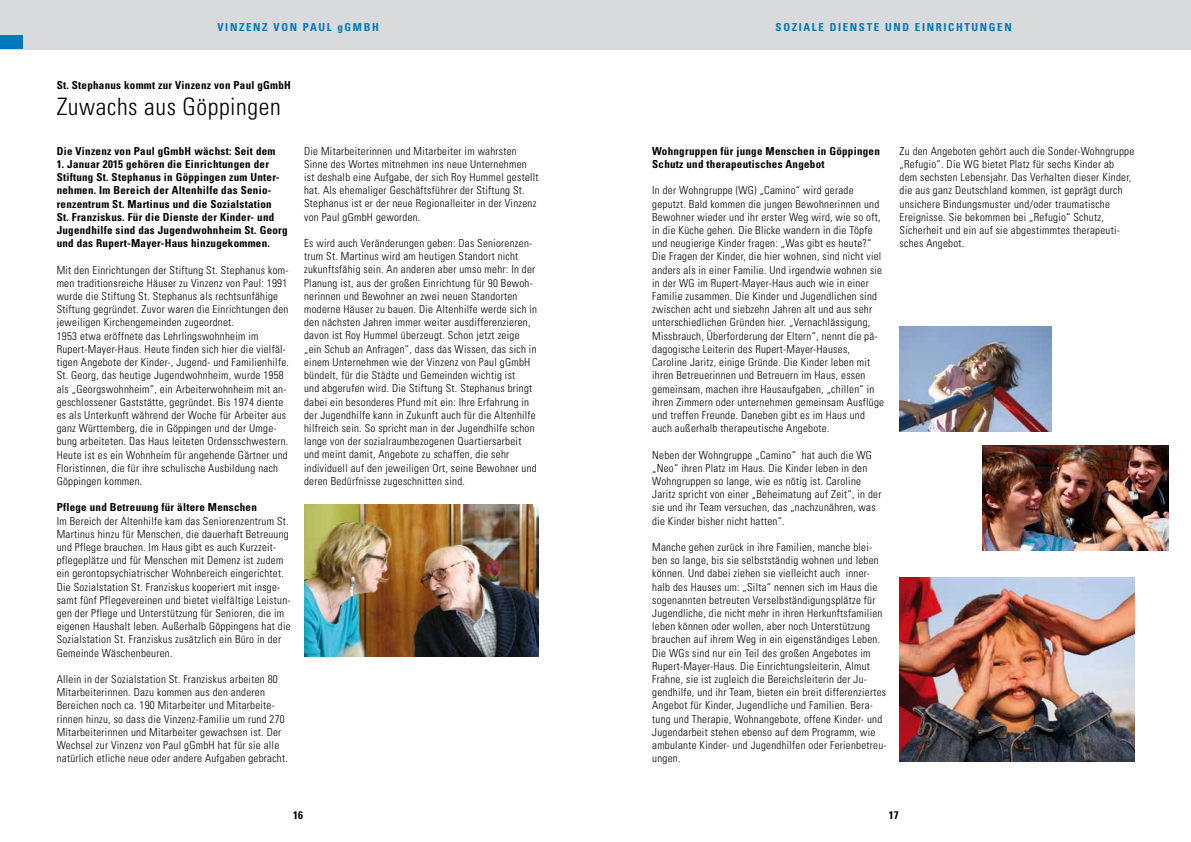
<style>
.page{position:relative;width:1191px;height:842px;background:#fff}
.page>*{position:absolute;margin:0;border:0;box-sizing:border-box;transform-origin:0 0}
.t1{font:300 condensed 24px "Univers LT Std";letter-spacing:.025em;color:#000}
.t2{font:300 condensed 11px/13.2px "Univers LT Std";letter-spacing:.025em;color:#000}
.t3{font:700 condensed 11px/13.2px "Univers LT Std";letter-spacing:.025em;color:#000}
.t4{font:700 condensed 11px "Univers LT Std";letter-spacing:.15em;color:#0079bc}
</style>
<div class="page">
<div style="left:0;top:0;width:595px;height:49px;background:#d9dadb"></div>
<div style="left:596px;top:0;width:595px;height:49px;background:#d9dadb"></div>
<div style="left:0;top:36px;width:23px;height:13px;background:#0079bc"></div>
<img style="left:899px;top:577px;width:235px;height:185px">
<img style="left:899px;top:326px;width:152px;height:106px">
<img style="left:982px;top:445px;width:186px;height:106px">
<img style="left:304px;top:505px;width:235px;height:151px">
<p class="t4" style="left:217px;top:20px;width:163px">VINZENZ VON PAUL gGMBH</p>
<p class="t4" style="left:775px;top:20px;width:238px">SOZIALE DIENSTE UND EINRICHTUNGEN</p>
<p class="t3" style="left:57px;top:78px;width:236px">St. Stephanus kommt zur Vinzenz von Paul gGmbH</p>
<h1 class="t1" style="left:57px;top:92px;width:225px">Zuwachs aus Göppingen</h1>
<p class="t3" style="left:57px;top:144px;width:220px">Die Vinzenz von Paul gGmbH wächst: Seit dem</p>
<p class="t3" style="left:57px;top:157px;width:232px">1. Januar 2015 gehören die Einrichtungen der Stiftung St. Stephanus in Göppingen zum Unter&shy;nehmen. Im Bereich der Altenhilfe das Senio&shy;renzentrum St. Martinus und die Sozialstation<br>St. Franziskus. Für die Dienste der Kinder- und Jugendhilfe sind das Jugendwohnheim St. Georg und das Rupert-Mayer-Haus hinzugekommen.</p>
<p class="t2" style="left:57px;top:263px;width:234px">Mit den Einrichtungen der Stiftung St. Stephanus kom&shy;men traditionsreiche Häuser zu Vinzenz von Paul: 1991 wurde die Stiftung St. Stephanus als rechtsunfähige Stiftung gegründet. Zuvor waren die Einrichtungen den jeweiligen Kirchengemeinden zugeordnet.<br>1953 etwa eröffnete das Lehrlingswohnheim im Rupert-Mayer-Haus. Heute finden sich hier die vielfäl&shy;tigen Angebote der Kinder-, Jugend- und Familienhilfe.<br>St. Georg, das heutige Jugendwohnheim, wurde 1958 als „Georgswohnheim“, ein Arbeiterwohnheim mit an&shy;geschlossener Gaststätte, gegründet. Bis 1974 diente es als Unterkunft während der Woche für Arbeiter aus ganz Württemberg, die in Göppingen und der Umge&shy;bung arbeiteten. Das Haus leiteten Ordensschwestern.<br>Heute ist es ein Wohnheim für angehende Gärtner und Floristinnen, die für ihre schulische Ausbildung nach Göppingen kommen.</p>
<p class="t3" style="left:57px;top:501px;width:202px">Pflege und Betreuung für ältere Menschen</p>
<p class="t2" style="left:57px;top:514px;width:235px">Im Bereich der Altenhilfe kam das Seniorenzentrum St.<br>Martinus hinzu für Menschen, die dauerhaft Betreuung und Pflege brauchen. Im Haus gibt es auch Kurzzeit&shy;pflegeplätze und für Menschen mit Demenz ist zudem ein gerontopsychiatrischer Wohnbereich eingerichtet.<br>Die Sozialstation St. Franziskus kooperiert mit insge&shy;samt fünf Pflegevereinen und bietet vielfältige Leistun&shy;gen der Pflege und Unterstützung für Senioren, die im eigenen Haushalt leben. Außerhalb Göppingens hat die Sozialstation St. Franziskus zusätzlich ein Büro in der Gemeinde Wäschenbeuren.</p>
<p class="t2" style="left:57px;top:672px;width:233px">Allein in der Sozialstation St. Franziskus arbeiten 80<br>Mitarbeiterinnen. Dazu kommen aus den anderen Bereichen noch ca. 190 Mitarbeiter und Mitarbeite&shy;rinnen hinzu, so dass die Vinzenz-Familie um rund 270<br>Mitarbeiterinnen und Mitarbeiter gewachsen ist. Der Wechsel zur Vinzenz von Paul gGmbH hat für sie alle natürlich etliche neue oder andere Aufgaben gebracht.</p>
<p class="t2" style="left:304px;top:144px;width:236px">Die Mitarbeiterinnen und Mitarbeiter im wahrsten Sinne des Wortes mitnehmen ins neue Unternehmen ist deshalb eine Aufgabe, der sich Roy Hummel gestellt hat. Als ehemaliger Geschäftsführer der Stiftung St.<br>Stephanus ist er der neue Regionalleiter in der Vinzenz von Paul gGmbH geworden.</p>
<p class="t2" style="left:304px;top:237px;width:234px">Es wird auch Veränderungen geben: Das Seniorenzen&shy;trum St. Martinus wird am heutigen Standort nicht zukunftsfähig sein. An anderen aber umso mehr: In der Planung ist, aus der großen Einrichtung für 90 Bewoh&shy;nerinnen und Bewohner an zwei neuen Standorten moderne Häuser zu bauen. Die Altenhilfe werde sich in den nächsten Jahren immer weiter ausdifferenzieren, davon ist Roy Hummel überzeugt. Schon jetzt zeige „ein Schub an Anfragen“, dass das Wissen, das sich in einem Unternehmen wie der Vinzenz von Paul gGmbH bündelt, für die Städte und Gemeinden wichtig ist<br>und abgerufen wird. Die Stiftung St. Stephanus bringt dabei ein besonderes Pfund mit ein: Ihre Erfahrung in der Jugendhilfe kann in Zukunft auch für die Altenhilfe hilfreich sein. So spricht man in der Jugendhilfe schon lange von der sozialraumbezogenen Quartiersarbeit und meint damit, Angebote zu schaffen, die sehr individuell auf den jeweiligen Ort, seine Bewohner und deren Bedürfnisse zugeschnitten sind.</p>
<p class="t3" style="left:652px;top:144px;width:229px">Wohngruppen für junge Menschen in Göppingen<br>Schutz und therapeutisches Angebot</p>
<p class="t2" style="left:652px;top:184px;width:233px">In der Wohngruppe (WG) „Camino“ wird gerade geputzt. Bald kommen die jungen Bewohnerinnen und Bewohner wieder und ihr erster Weg wird, wie so oft, in die Küche gehen. Die Blicke wandern in die Töpfe und neugierige Kinder fragen: „Was gibt es heute?“ Die Fragen der Kinder, die hier wohnen, sind nicht viel anders als in einer Familie. Und irgendwie wohnen sie in der WG im Rupert-Mayer-Haus auch wie in einer Familie zusammen. Die Kinder und Jugendlichen sind zwischen acht und siebzehn Jahren alt und aus sehr unterschiedlichen Gründen hier. „Vernachlässigung, Missbrauch, Überforderung der Eltern“, nennt die pä&shy;dagogische Leiterin des Rupert-Mayer-Hauses, Caroline Jaritz, einige Gründe. Die Kinder leben mit ihren Betreuerinnen und Betreuern im Haus, essen gemeinsam, machen ihre Hausaufgaben, „chillen“ in ihren Zimmern oder unternehmen gemeinsam Ausflüge und treffen Freunde. Daneben gibt es im Haus und auch außerhalb therapeutische Angebote.</p>
<p class="t2" style="left:652px;top:448px;width:231px">Neben der Wohngruppe „Camino“ hat auch die WG „Neo“ ihren Platz im Haus. Die Kinder leben in den Wohngruppen so lange, wie es nötig ist. Caroline Jaritz spricht von einer „Beheimatung auf Zeit“, in der sie und ihr Team versuchen, das „nachzunähren, was die Kinder bisher nicht hatten“.</p>
<p class="t2" style="left:652px;top:540px;width:236px">Manche gehen zurück in ihre Familien, manche blei&shy;ben so lange, bis sie selbstständig wohnen und leben können. Und dabei ziehen sie vielleicht auch inner&shy;halb des Hauses um: „Silta“ nennen sich im Haus die sogenannten betreuten Verselbständigungsplätze für Jugendliche, die nicht mehr in ihren Herkunftsfamilien leben können oder wollen, aber noch Unterstützung brauchen auf ihrem Weg in ein eigenständiges Leben.<br>Die WGs sind nur ein Teil des großen Angebotes im Rupert-Mayer-Haus. Die Einrichtungsleiterin, Almut Frahne, sie ist zugleich die Bereichsleiterin der Ju&shy;gendhilfe, und ihr Team, bieten ein breit differenziertes Angebot für Kinder, Jugendliche und Familien. Bera&shy;tung und Therapie, Wohnangebote, offene Kinder- und Jugendarbeit stehen ebenso auf dem Programm, wie ambulante Kinder- und Jugendhilfen oder Ferienbetreu&shy;ungen.</p>
<p class="t2" style="left:899px;top:144px;width:236px">Zu den Angeboten gehört auch die Sonder-Wohngruppe „Refugio“. Die WG bietet Platz für sechs Kinder ab dem sechsten Lebensjahr. Das Verhalten dieser Kinder, die aus ganz Deutschland kommen, ist geprägt durch unsichere Bindungsmuster und/oder traumatische Ereignisse. Sie bekommen bei „Refugio“ Schutz, Sicherheit und ein auf sie abgestimmtes therapeuti&shy;sches Angebot.</p>
<p class="t3" style="left:293px;top:809px;width:11px">16</p>
<p class="t3" style="left:888px;top:809px;width:11px">17</p>
</div>
